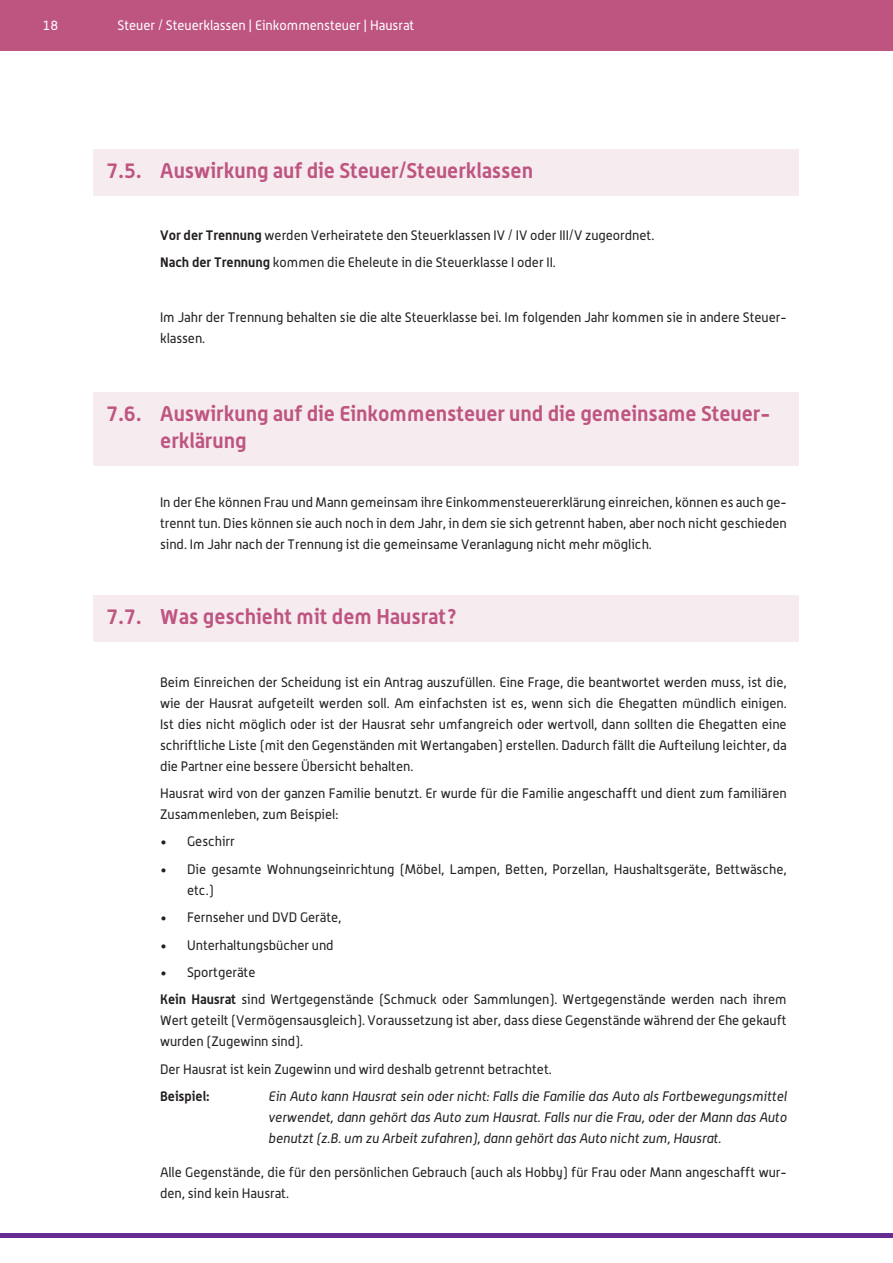
<style>
.page{position:relative;width:893px;height:1263px;background:#fff}
.page>*{position:absolute;margin:0;border:0;box-sizing:border-box;transform-origin:0 0}
.Subhead{font:700 21px/27px "Alwyn OT";color:#be5581}
.t1{font:13.5px/21px "Alwyn OT";color:#231f20}
.t2{font:italic 13.5px/21px "Alwyn OT";color:#231f20;text-align:justify}
.t3{font:13.5px "Alwyn OT";color:#fff}
.t4{font:700 13.5px "Alwyn OT";color:#231f20}
.s1{font-weight:700}
</style>
<div class="page">
<hr style="left:0;top:1233px;width:893px;height:4px;background:#652d91">
<div style="left:0;top:0;width:893px;height:51px;background:#be5581"></div>
<div style="left:94px;top:149px;width:705px;height:46px;background:#f6ebee"></div>
<div style="left:94px;top:392px;width:705px;height:74px;background:#f6ebee"></div>
<div style="left:94px;top:595px;width:705px;height:47px;background:#f6ebee"></div>
<p class="t3" style="left:43px;top:17px;width:17px">18</p>
<p class="t3" style="left:118px;top:17px;width:298px">Steuer / Steuerklassen | Einkommensteuer | Hausrat</p>
<p class="Subhead" style="left:106px;top:156px;width:428px">7.5. Auswirkung auf die Steuer/Steuerklassen</p>
<p class="t1" style="left:160px;top:225px;width:496px"><span class="s1">Vor der Trennung</span> werden Verheiratete den Steuerklassen IV / IV oder III/V zugeordnet.</p>
<p class="t1" style="left:160px;top:252px;width:397px"><span class="s1">Nach der Trennung</span> kommen die Eheleute in die Steuerklasse I oder II.</p>
<p class="t1" style="left:160px;top:307px;width:628px">Im Jahr der Trennung behalten sie die alte Steuerklasse bei. Im folgenden Jahr kommen sie in andere Steuer&shy;klassen.</p>
<p class="Subhead" style="left:160px;top:400px;width:611px;text-indent:-54px">7.6. Auswirkung auf die Einkommensteuer und die gemeinsame Steuer&shy;erklärung</p>
<p class="t1" style="left:160px;top:491px;width:628px;text-align:justify">In der Ehe können Frau und Mann gemeinsam ihre Einkommensteuererklärung einreichen, können es auch ge&shy;trennt tun. Dies können sie auch noch in dem Jahr, in dem sie sich getrennt haben, aber noch nicht geschieden sind. Im Jahr nach der Trennung ist die gemeinsame Veranlagung nicht mehr möglich.</p>
<p class="Subhead" style="left:106px;top:603px;width:353px">7.7. Was geschieht mit dem Hausrat?</p>
<p class="t1" style="left:160px;top:671px;width:628px;text-align:justify">Beim Einreichen der Scheidung ist ein Antrag auszufüllen. Eine Frage, die beantwortet werden muss, ist die, wie der Hausrat aufgeteilt werden soll. Am einfachsten ist es, wenn sich die Ehegatten mündlich einigen.<br>Ist dies nicht möglich oder ist der Hausrat sehr umfangreich oder wertvoll, dann sollten die Ehegatten eine schriftliche Liste (mit den Gegenständen mit Wertangaben) erstellen. Dadurch fällt die Aufteilung leichter, da die Partner eine bessere Übersicht behalten.</p>
<p class="t1" style="left:160px;top:782px;width:628px">Hausrat wird von der ganzen Familie benutzt. Er wurde für die Familie angeschafft und dient zum familiären<br>Zusammenleben, zum Beispiel:</p>
<p class="t1" style="left:160px;top:831px;width:76px">• Geschirr</p>
<p class="t1" style="left:187px;top:858px;width:601px;text-indent:-27px">• Die gesamte Wohnungseinrichtung (Möbel, Lampen, Betten, Porzellan, Haushaltsgeräte, Bettwäsche, etc.)</p>
<p class="t1" style="left:160px;top:906px;width:183px">• Fernseher und DVD Geräte,</p>
<p class="t1" style="left:160px;top:934px;width:175px">• Unterhaltungsbücher und</p>
<p class="t1" style="left:160px;top:961px;width:97px">• Sportgeräte</p>
<p class="t1" style="left:160px;top:989px;width:628px;text-align:justify"><span class="s1">Kein Hausrat</span> sind Wertgegenstände (Schmuck oder Sammlungen). Wertgegenstände werden nach ihrem Wert geteilt (Vermögensausgleich). Voraussetzung ist aber, dass diese Gegenstände während der Ehe gekauft wurden (Zugewinn sind).</p>
<p class="t1" style="left:160px;top:1058px;width:393px">Der Hausrat ist kein Zugewinn und wird deshalb getrennt betrachtet.</p>
<p class="t4" style="left:160px;top:1088px;width:51px">Beispiel:</p>
<p class="t2" style="left:268px;top:1085px;width:520px">Ein Auto kann Hausrat sein oder nicht: Falls die Familie das Auto als Fortbewegungsmittel verwendet, dann gehört das Auto zum Hausrat. Falls nur die Frau, oder der Mann das Auto benutzt (z.B. um zu Arbeit zufahren), dann gehört das Auto nicht zum, Hausrat.</p>
<p class="t1" style="left:160px;top:1161px;width:628px">Alle Gegenstände, die für den persönlichen Gebrauch (auch als Hobby) für Frau oder Mann angeschafft wur&shy;den, sind kein Hausrat.</p>
</div>
